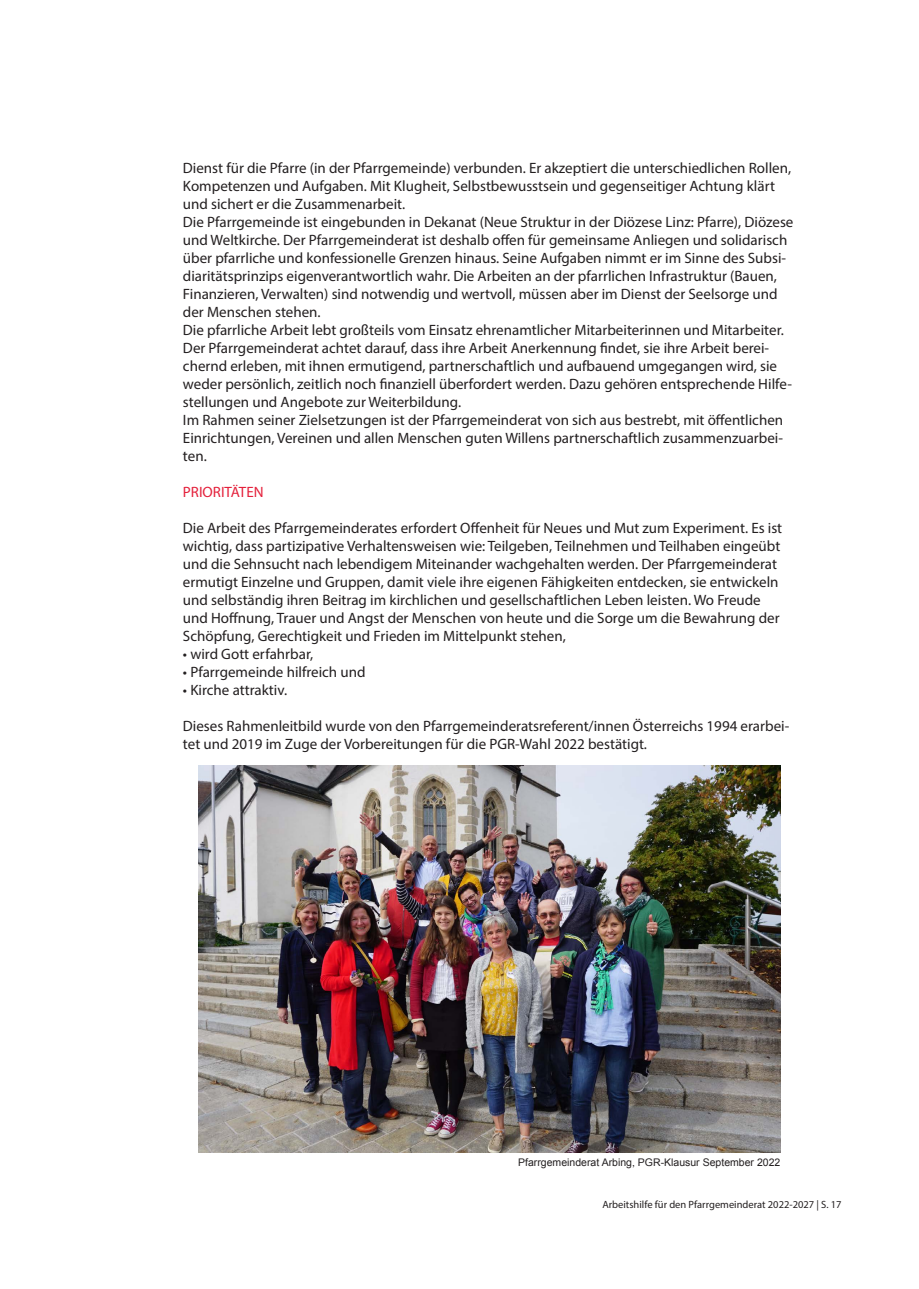
<style>
.page{position:relative;width:919px;height:1289px;background:#fff}
.page>*{position:absolute;margin:0;border:0;box-sizing:border-box;transform-origin:0 0}
.fließtext_minion{font:15px/18px "Myriad Pro";color:#231f20}
.fließtext_minion-2{font:15px "Myriad Pro";color:#e4203b}
.t1{font:10.5px "Myriad Pro";color:#231f20}
.Bildunterschrift_sch{font:10.5px "Arial";color:#231f20}
</style>
<div class="page">
<img style="left:198px;top:765px;width:582px;height:387px">
<p class="fließtext_minion" style="left:183px;top:159px;width:609px">Dienst für die Pfarre (in der Pfarrgemeinde) verbunden. Er akzeptiert die unterschiedlichen Rollen,<br>Kompetenzen und Aufgaben. Mit Klugheit, Selbstbewusstsein und gegenseitiger Achtung klärt und sichert er die Zusammenarbeit.</p>
<p class="fließtext_minion" style="left:183px;top:213px;width:612px">Die Pfarrgemeinde ist eingebunden in Dekanat (Neue Struktur in der Diözese Linz: Pfarre), Diözese und Weltkirche. Der Pfarrgemeinderat ist deshalb offen für gemeinsame Anliegen und solidarisch über pfarrliche und konfessionelle Grenzen hinaus. Seine Aufgaben nimmt er im Sinne des Subsi&shy;diaritätsprinzips eigenverantwortlich wahr. Die Arbeiten an der pfarrlichen Infrastruktur (Bauen, Finanzieren, Verwalten) sind notwendig und wertvoll, müssen aber im Dienst der Seelsorge und der Menschen stehen.</p>
<p class="fließtext_minion" style="left:183px;top:321px;width:610px">Die pfarrliche Arbeit lebt großteils vom Einsatz ehrenamtlicher Mitarbeiterinnen und Mitarbeiter.<br>Der Pfarrgemeinderat achtet darauf, dass ihre Arbeit Anerkennung findet, sie ihre Arbeit berei&shy;chernd erleben, mit ihnen ermutigend, partnerschaftlich und aufbauend umgegangen wird, sie weder persönlich, zeitlich noch finanziell überfordert werden. Dazu gehören entsprechende Hilfe&shy;stellungen und Angebote zur Weiterbildung.</p>
<p class="fließtext_minion" style="left:183px;top:411px;width:601px;text-align:justify">Im Rahmen seiner Zielsetzungen ist der Pfarrgemeinderat von sich aus bestrebt, mit öffentlichen Einrichtungen, Vereinen und allen Menschen guten Willens partnerschaftlich zusammenzuarbei&shy;ten.</p>
<p class="fließtext_minion-2" style="left:183px;top:483px;width:82px">PRIORITÄTEN</p>
<p class="fließtext_minion" style="left:183px;top:519px;width:600px">Die Arbeit des Pfarrgemeinderates erfordert Offenheit für Neues und Mut zum Experiment. Es ist wichtig, dass partizipative Verhaltensweisen wie: Teilgeben, Teilnehmen und Teilhaben eingeübt und die Sehnsucht nach lebendigem Miteinander wachgehalten werden. Der Pfarrgemeinderat ermutigt Einzelne und Gruppen, damit viele ihre eigenen Fähigkeiten entdecken, sie entwickeln und selbständig ihren Beitrag im kirchlichen und gesellschaftlichen Leben leisten. Wo Freude und Hoffnung, Trauer und Angst der Menschen von heute und die Sorge um die Bewahrung der Schöpfung, Gerechtigkeit und Frieden im Mittelpunkt stehen,</p>
<p class="fließtext_minion" style="left:183px;top:645px;width:132px">• wird Gott erfahrbar,</p>
<p class="fließtext_minion" style="left:183px;top:663px;width:184px">• Pfarrgemeinde hilfreich und</p>
<p class="fließtext_minion" style="left:183px;top:681px;width:106px">• Kirche attraktiv.</p>
<p class="fließtext_minion" style="left:183px;top:717px;width:608px">Dieses Rahmenleitbild wurde von den Pfarrgemeinderatsreferent/innen Österreichs 1994 erarbei&shy;tet und 2019 im Zuge der Vorbereitungen für die PGR-Wahl 2022 bestätigt.</p>
<p class="Bildunterschrift_sch" style="left:518px;top:1155px;width:264px">Pfarrgemeinderat Arbing, PGR-Klausur September 2022</p>
<p class="t1" style="left:602px;top:1197px;width:240px">Arbeitshilfe für den Pfarrgemeinderat 2022-2027 | S. 17</p>
</div>
